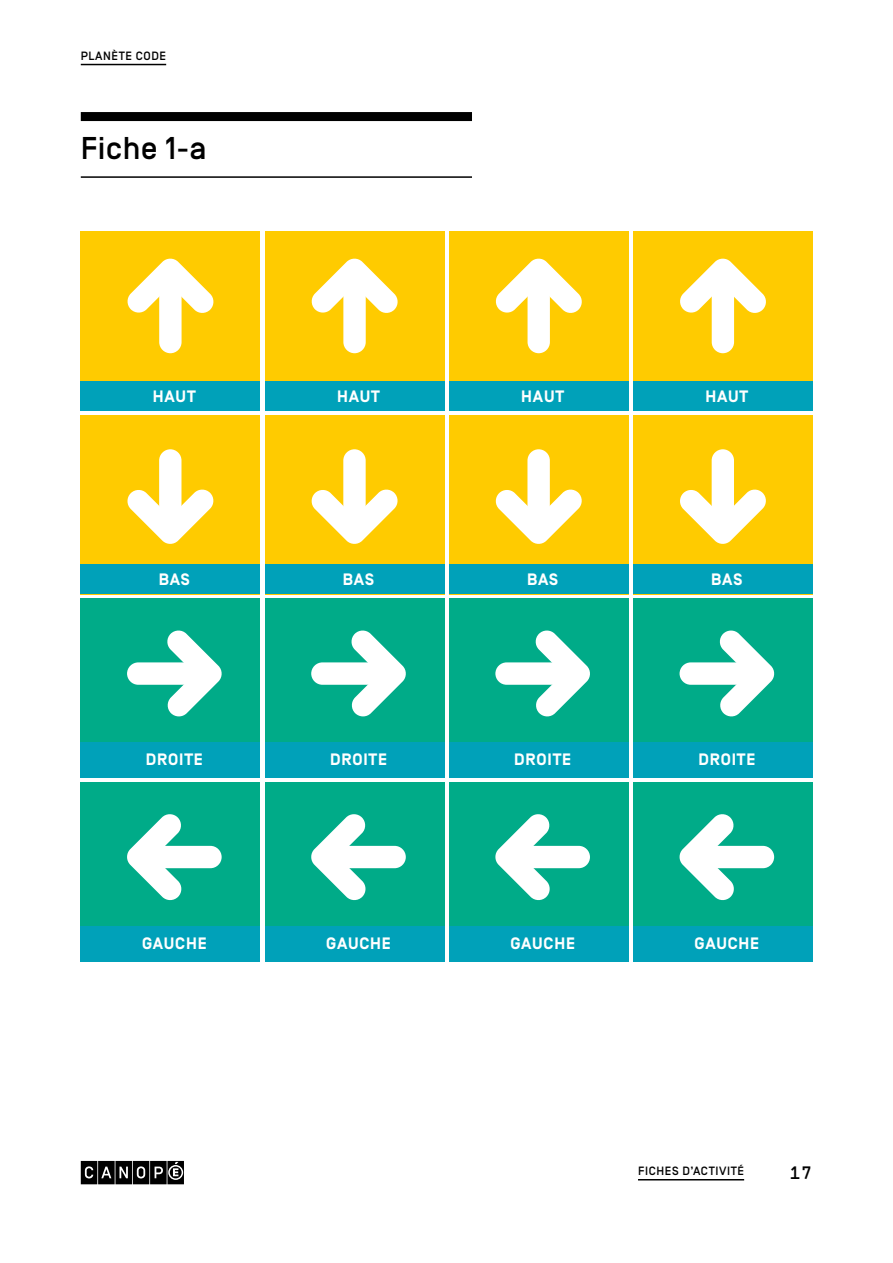
<style>
.page{position:relative;width:893px;height:1263px;background:#fff}
.page>*{position:absolute;margin:0;border:0;box-sizing:border-box;transform-origin:0 0}
.t1{font:500 31.5px "Simplon BP";color:#000}
.t2{font:500 18px "Simplon BP Mono";color:#000}
.t3{font:700 16.5px "Simplon BP";letter-spacing:.05em;color:#fff}
.t4{font:500 12px "Simplon BP";letter-spacing:.05em;color:#000}
</style>
<div class="page">
<hr style="left:81px;top:64px;width:85px;height:1px;background:#000">
<svg style="left:81px;top:1161px;width:103px;height:23px;background:#2f2f2f"></svg>
<hr style="left:638px;top:1179px;width:106px;height:1px;background:#000">
<div style="left:81px;top:112px;width:391px;height:9px;background:#000"></div>
<hr style="left:81px;top:176px;width:391px;height:2px;background:#000">
<div style="left:81px;top:231px;width:179px;height:180px;background:#ffcb00"></div>
<div style="left:81px;top:381px;width:179px;height:30px;background:#00a1b9"></div>
<div style="left:159px;top:286px;width:23px;height:67px;background:#fff;border-radius:11px"></div>
<svg style="left:127px;top:258px;width:87px;height:56px"></svg>
<div style="left:81px;top:415px;width:179px;height:179px;background:#ffcb00"></div>
<div style="left:81px;top:564px;width:179px;height:30px;background:#00a1b9"></div>
<div style="left:159px;top:449px;width:22px;height:67px;background:#fff;border-radius:11px"></div>
<svg style="left:127px;top:488px;width:87px;height:56px"></svg>
<div style="left:81px;top:598px;width:179px;height:180px;background:#00ab88"></div>
<div style="left:81px;top:742px;width:179px;height:36px;background:#00a1b9"></div>
<div style="left:127px;top:662px;width:67px;height:23px;background:#fff;border-radius:11px"></div>
<svg style="left:166px;top:630px;width:56px;height:87px"></svg>
<div style="left:81px;top:782px;width:179px;height:179px;background:#00ab88"></div>
<div style="left:81px;top:926px;width:179px;height:35px;background:#00a1b9"></div>
<div style="left:155px;top:846px;width:67px;height:22px;background:#fff;border-radius:11px"></div>
<svg style="left:127px;top:814px;width:55px;height:87px"></svg>
<div style="left:265px;top:231px;width:179px;height:180px;background:#ffcb00"></div>
<div style="left:265px;top:381px;width:179px;height:30px;background:#00a1b9"></div>
<div style="left:343px;top:286px;width:23px;height:67px;background:#fff;border-radius:11px"></div>
<svg style="left:311px;top:258px;width:87px;height:56px"></svg>
<div style="left:265px;top:415px;width:179px;height:179px;background:#ffcb00"></div>
<div style="left:265px;top:564px;width:179px;height:30px;background:#00a1b9"></div>
<div style="left:343px;top:449px;width:23px;height:67px;background:#fff;border-radius:11px"></div>
<svg style="left:311px;top:488px;width:87px;height:56px"></svg>
<div style="left:265px;top:598px;width:179px;height:180px;background:#00ab88"></div>
<div style="left:265px;top:742px;width:179px;height:36px;background:#00a1b9"></div>
<div style="left:311px;top:662px;width:67px;height:23px;background:#fff;border-radius:11px"></div>
<svg style="left:350px;top:630px;width:56px;height:87px"></svg>
<div style="left:265px;top:782px;width:179px;height:179px;background:#00ab88"></div>
<div style="left:265px;top:926px;width:179px;height:35px;background:#00a1b9"></div>
<div style="left:339px;top:846px;width:67px;height:22px;background:#fff;border-radius:11px"></div>
<svg style="left:311px;top:814px;width:56px;height:87px"></svg>
<div style="left:449px;top:231px;width:179px;height:180px;background:#ffcb00"></div>
<div style="left:449px;top:381px;width:179px;height:30px;background:#00a1b9"></div>
<div style="left:528px;top:286px;width:22px;height:67px;background:#fff;border-radius:11px"></div>
<svg style="left:495px;top:258px;width:87px;height:56px"></svg>
<div style="left:449px;top:415px;width:179px;height:179px;background:#ffcb00"></div>
<div style="left:449px;top:564px;width:179px;height:30px;background:#00a1b9"></div>
<div style="left:527px;top:449px;width:23px;height:67px;background:#fff;border-radius:11px"></div>
<svg style="left:495px;top:488px;width:87px;height:56px"></svg>
<div style="left:449px;top:598px;width:179px;height:180px;background:#00ab88"></div>
<div style="left:449px;top:742px;width:179px;height:36px;background:#00a1b9"></div>
<div style="left:495px;top:662px;width:67px;height:23px;background:#fff;border-radius:11px"></div>
<svg style="left:535px;top:630px;width:55px;height:87px"></svg>
<div style="left:449px;top:782px;width:179px;height:179px;background:#00ab88"></div>
<div style="left:449px;top:926px;width:179px;height:35px;background:#00a1b9"></div>
<div style="left:523px;top:846px;width:67px;height:22px;background:#fff;border-radius:11px"></div>
<svg style="left:495px;top:814px;width:56px;height:87px"></svg>
<div style="left:633px;top:231px;width:180px;height:180px;background:#ffcb00"></div>
<div style="left:633px;top:381px;width:180px;height:30px;background:#00a1b9"></div>
<div style="left:712px;top:286px;width:22px;height:67px;background:#fff;border-radius:11px"></div>
<svg style="left:680px;top:258px;width:86px;height:56px"></svg>
<div style="left:633px;top:415px;width:179px;height:179px;background:#ffcb00"></div>
<div style="left:633px;top:564px;width:179px;height:30px;background:#00a1b9"></div>
<div style="left:712px;top:449px;width:22px;height:67px;background:#fff;border-radius:11px"></div>
<svg style="left:680px;top:488px;width:86px;height:56px"></svg>
<div style="left:633px;top:598px;width:180px;height:180px;background:#00ab88"></div>
<div style="left:633px;top:742px;width:180px;height:36px;background:#00a1b9"></div>
<div style="left:680px;top:662px;width:67px;height:23px;background:#fff;border-radius:11px"></div>
<svg style="left:719px;top:630px;width:56px;height:87px"></svg>
<div style="left:633px;top:782px;width:180px;height:179px;background:#00ab88"></div>
<div style="left:633px;top:926px;width:180px;height:35px;background:#00a1b9"></div>
<div style="left:707px;top:846px;width:67px;height:22px;background:#fff;border-radius:11px"></div>
<svg style="left:679px;top:814px;width:56px;height:87px"></svg>
<p class="t4" style="left:81px;top:49px;width:79px">PLANÈTE CODE</p>
<h1 class="t1" style="left:81px;top:130px;width:127px">FICHE 1-A</h1>
<p class="t3" style="left:153px;top:387px;width:44px">HAUT</p>
<p class="t3" style="left:159px;top:570px;width:33px">BAS</p>
<p class="t3" style="left:146px;top:750px;width:58px">DROITE</p>
<p class="t3" style="left:142px;top:934px;width:66px">GAUCHE</p>
<p class="t3" style="left:337px;top:387px;width:44px">HAUT</p>
<p class="t3" style="left:343px;top:570px;width:33px">BAS</p>
<p class="t3" style="left:330px;top:750px;width:58px">DROITE</p>
<p class="t3" style="left:326px;top:934px;width:66px">GAUCHE</p>
<p class="t3" style="left:521px;top:387px;width:44px">HAUT</p>
<p class="t3" style="left:705px;top:387px;width:44px">HAUT</p>
<p class="t3" style="left:527px;top:570px;width:33px">BAS</p>
<p class="t3" style="left:711px;top:570px;width:33px">BAS</p>
<p class="t3" style="left:514px;top:750px;width:58px">DROITE</p>
<p class="t3" style="left:698px;top:750px;width:58px">DROITE</p>
<p class="t3" style="left:510px;top:934px;width:66px">GAUCHE</p>
<p class="t3" style="left:694px;top:934px;width:66px">GAUCHE</p>
<p class="t4" style="left:638px;top:1164px;width:106px">FICHES D’ACTIVITÉ</p>
<p class="t2" style="left:789px;top:1161px;width:24px">17</p>
</div>
